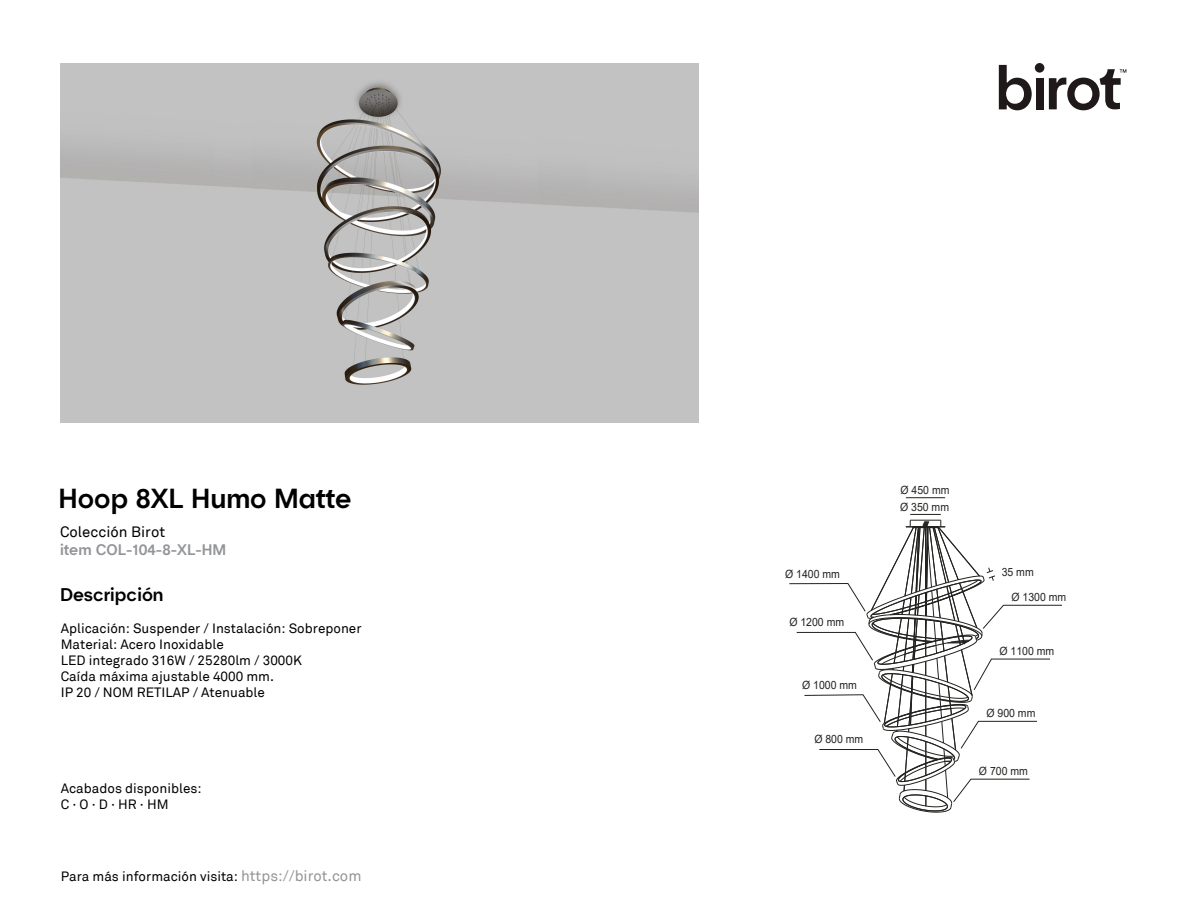
<style>
.page{position:relative;width:1188px;height:918px;background:#fff}
.page>*{position:absolute;margin:0;border:0;box-sizing:border-box;transform-origin:0 0}
.t1{font:500 27px "Hotel";color:#000}
.t2{font:500 18px "Hotel";color:#000}
.t3{font:500 15px "Hotel";color:#939598}
.t4{font:15px "Akkurat";color:#000}
.t5{font:13.5px/16.2px "Akkurat";color:#000}
.t6{font:11.4px "Arial";color:#222220;scale:.92 1}
.s1{font-size:15px;color:#939598}
</style>
<div class="page">
<svg style="left:999px;top:65px;width:33px;height:45px"></svg>
<div style="left:1036px;top:78px;width:8px;height:31px;background:#1f191a"></div>
<div style="left:1035px;top:63px;width:9px;height:10px;background:#1f191a;border-radius:50%"></div>
<svg style="left:1049px;top:69px;width:77px;height:41px"></svg>
<img style="left:60px;top:63px;width:639px;height:360px">
<hr style="left:906px;top:497px;width:39px;height:1px;background:#222220">
<hr style="left:910px;top:514px;width:31px;height:1px;background:#222220">
<svg style="left:789px;top:520px;width:273px;height:293px"></svg>
<h1 class="t1" style="left:59px;top:482px;width:295px">Hoop 8XL Humo Matte</h1>
<p class="t4" style="left:60px;top:523px;width:107px">Colección Birot</p>
<p class="t3" style="left:60px;top:540px;width:168px">item COL-104-8-XL-HM</p>
<h2 class="t2" style="left:60px;top:583px;width:105px">Descripción</h2>
<p class="t5" style="left:61px;top:620px;width:302px">Aplicación: Suspender / Instalación: Sobreponer Material: Acero Inoxidable<br>LED integrado 316W / 25280lm / 3000K<br>Caída máxima ajustable 4000 mm.<br>IP 20 / NOM RETILAP / Atenuable</p>
<p class="t5" style="left:61px;top:780px;width:142px">Acabados disponibles:<br>C · O · D · HR · HM</p>
<p class="t5" style="left:61px;top:868px;width:302px">Para más información visita: <span class="s1">https://birot.com</span></p>
<p class="t6" style="left:785px;top:566px;width:61px">Ø 1400 mm</p>
<p class="t6" style="left:789px;top:614px;width:61px">Ø 1200 mm</p>
<p class="t6" style="left:802px;top:677px;width:61px">Ø 1000 mm</p>
<p class="t6" style="left:814px;top:731px;width:55px">Ø 800 mm</p>
<p class="t6" style="left:901px;top:483px;width:55px">Ø 450 mm</p>
<p class="t6" style="left:900px;top:499px;width:55px">Ø 350 mm</p>
<p class="t6" style="left:1002px;top:564px;width:36px">35 mm</p>
<p class="t6" style="left:1012px;top:589px;width:61px">Ø 1300 mm</p>
<p class="t6" style="left:999px;top:643px;width:61px">Ø 1100 mm</p>
<p class="t6" style="left:986px;top:705px;width:55px">Ø 900 mm</p>
<p class="t6" style="left:979px;top:763px;width:55px">Ø 700 mm</p>
</div>
